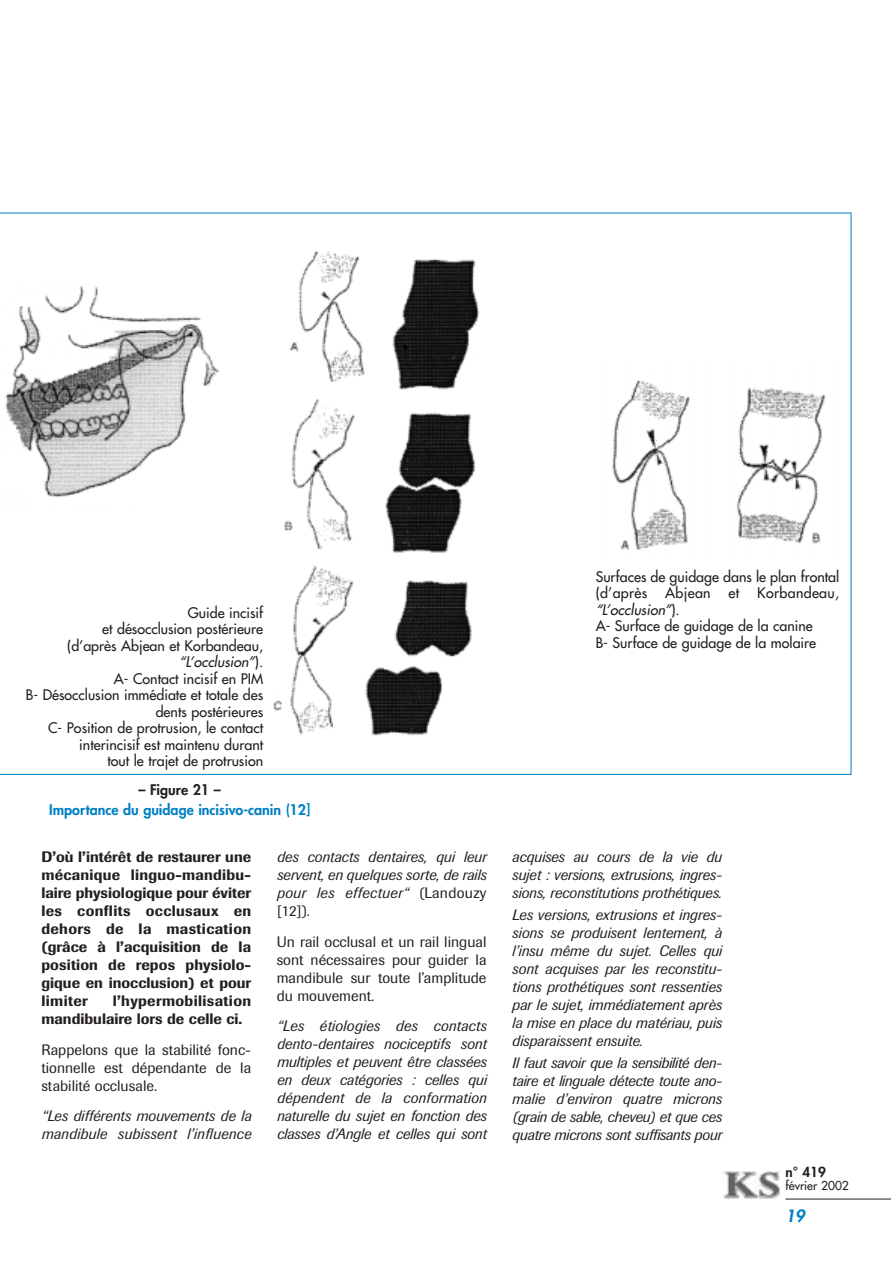
<style>
.page{position:relative;width:891px;height:1263px;background:#fff}
.page>*{position:absolute;margin:0;border:0;box-sizing:border-box;transform-origin:0 0}
.t1{font:italic 800 16.5px "Futura";color:#0080c4}
.t2{font:italic 15px/18px "Imago";color:#231f1f;text-align:justify}
.t3{font:500 15px/18px "Imago";color:#231f1f;text-align:justify}
.t4{font:15px/18px "Imago";color:#231f1f;text-align:justify}
.t5{font:14.25px/16.5px "Futura";color:#231f1f}
.t6{font:800 14.25px "Futura";color:#0080c4}
.t7{font:14.25px "Futura";letter-spacing:.025em;color:#231f1f}
.t8{font:800 14.25px "Futura";color:#231f1f}
.t9{font:800 13.5px "Futura";color:#231f1f}
.t10{font:12px "Futura";color:#231f1f}
.s1{font-style:italic}
.s2{font-style:normal}
</style>
<div class="page">
<hr style="left:786px;top:1199px;width:105px;height:1px;background:#231f1f">
<img style="left:723px;top:1171px;width:56px;height:28px">
<svg style="left:0;top:213px;width:851px;height:562px"></svg>
<div style="left:594px;top:221px;width:247px;height:340px;background:#fff"></div>
<img style="left:612px;top:380px;width:214px;height:170px">
<div style="left:254px;top:221px;width:225px;height:544px;background:#fff"></div>
<img style="left:273px;top:251px;width:206px;height:485px">
<div style="left:0;top:221px;width:222px;height:340px;background:#fff"></div>
<img style="left:5px;top:285px;width:215px;height:213px">
<p class="t5" style="left:26px;top:605px;width:239px;text-align:right">Guide incisif<br>et désocclusion postérieure<br>(d’après Abjean et Korbandeau, <span class="s1">“L’occlusion”</span>).<br>A- Contact incisif en PIM<br>B- Désocclusion immédiate et totale des dents postérieures<br>C- Position de protrusion, le contact interincisif est maintenu durant<br>tout le trajet de protrusion</p>
<p class="t8" style="left:138px;top:783px;width:84px">– Figure 21 –</p>
<p class="t6" style="left:49px;top:802px;width:263px">Importance du guidage incisivo-canin (12]</p>
<p class="t3" style="left:41px;top:849px;width:211px">D’où l’intérêt de restaurer une mécanique linguo-mandibu&shy;laire physiologique pour éviter les conflits occlusaux en dehors de la mastication (grâce à l’acquisition de la position de repos physiolo&shy;gique en inocclusion) et pour limiter</p>
<p class="t3" style="left:41px;top:993px;width:211px;text-indent:71px">l’hypermobilisation mandibulaire lors de celle ci.</p>
<p class="t4" style="left:41px;top:1042px;width:211px">Rappelons que la stabilité fonc&shy;tionnelle est dépendante de la stabilité occlusale.</p>
<p class="t2" style="left:41px;top:1109px;width:211px">“Les différents mouvements de la mandibule subissent l’influence</p>
<p class="t2" style="left:277px;top:849px;width:211px">des contacts dentaires, qui leur servent, en quelques sorte, de rails pour les effectuer“ <span class="s2">(Landouzy [12]).</span></p>
<p class="t4" style="left:277px;top:934px;width:211px">Un rail occlusal et un rail lingual sont nécessaires pour guider la mandibule sur toute l’amplitude du mouvement.</p>
<p class="t2" style="left:277px;top:1019px;width:211px">“Les étiologies des contacts dento-dentaires nociceptifs sont multiples et peuvent être classées en deux catégories : celles qui dépendent de la conformation naturelle du sujet en fonction des classes d’Angle et celles qui sont</p>
<p class="t5" style="left:596px;top:569px;width:245px">Surfaces de guidage dans le plan frontal (d’après</p>
<p class="t5" style="left:665px;top:585px;width:47px">Abjean</p>
<p class="t5" style="left:729px;top:585px;width:12px">et</p>
<p class="t7" style="left:757px;top:586px;width:84px">Korbandeau,</p>
<p class="t5" style="left:596px;top:602px;width:222px"><span class="s1">“L’occlusion”</span>).<br>A- Surface de guidage de la canine<br>B- Surface de guidage de la molaire</p>
<p class="t2" style="left:512px;top:849px;width:211px">acquises au cours de la vie du sujet : versions, extrusions, ingres&shy;sions, reconstitutions prothétiques.</p>
<p class="t2" style="left:512px;top:907px;width:211px">Les versions, extrusions et ingres&shy;sions se produisent lentement, à l’insu même du sujet. Celles qui sont acquises par les reconstitu&shy;tions prothétiques sont ressenties par le sujet, immédiatement après la mise en place du matériau, puis disparaissent ensuite.</p>
<p class="t2" style="left:512px;top:1056px;width:211px">Il faut savoir que la sensibilité den&shy;taire et linguale détecte toute ano&shy;malie d’environ quatre microns (grain de sable, cheveu) et que ces quatre microns sont suffisants pour</p>
<p class="t9" style="left:786px;top:1165px;width:42px">n° 419</p>
<p class="t10" style="left:786px;top:1180px;width:65px">février 2002</p>
<p class="t1" style="left:786px;top:1208px;width:21px">19</p>
</div>
